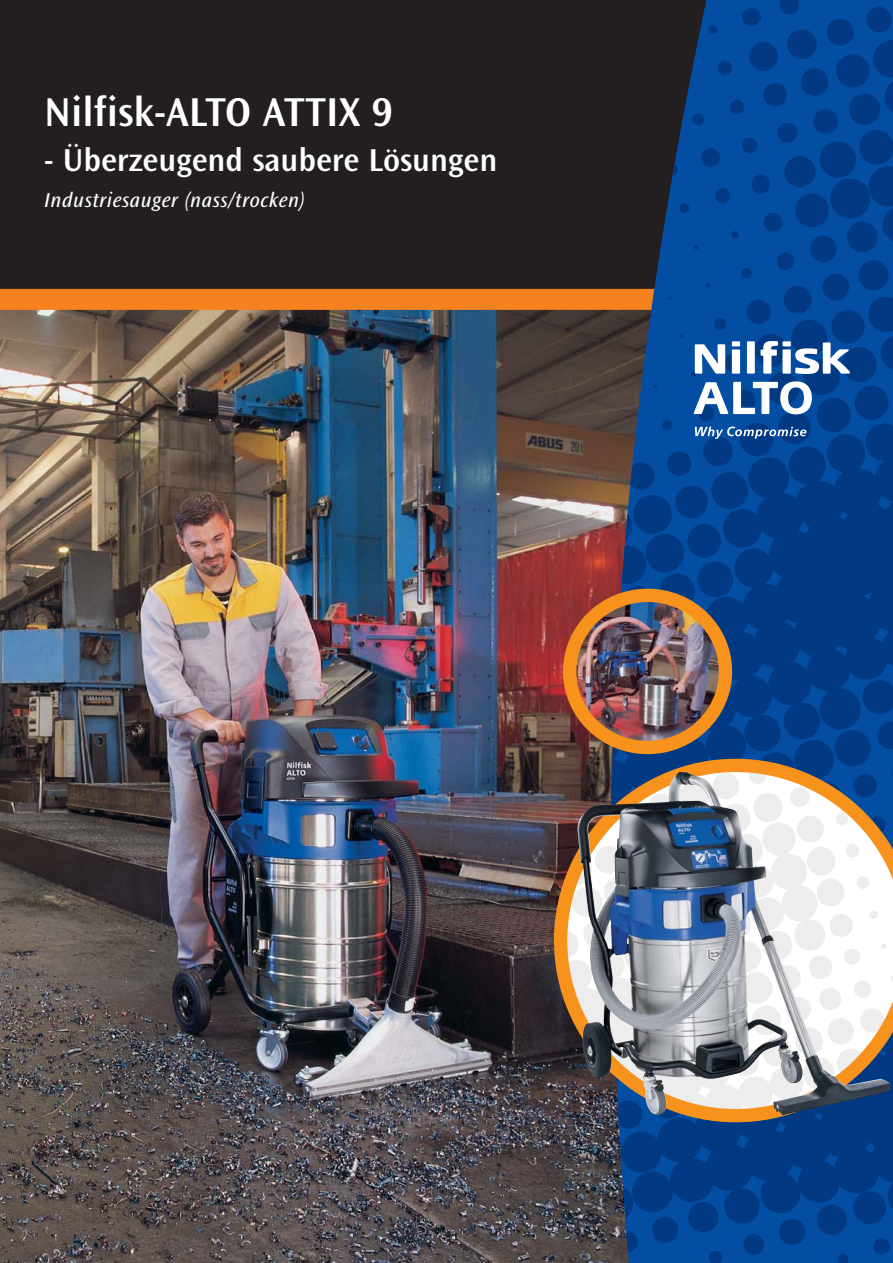
<style>
.page{position:relative;width:893px;height:1263px;background:#fff}
.page>*{position:absolute;margin:0;border:0;box-sizing:border-box;transform-origin:0 0}
.t1{font:600 42px "Ocean Sans Std";color:#fff}
.t2{font:600 33px "Ocean Sans Std";color:#fff}
.t3{font:italic 21px "Ocean Sans Std";letter-spacing:.025em;color:#fff}
</style>
<div class="page">
<img style="left:0;top:310px;width:611px;height:953px">
<div style="left:0;top:0;width:893px;height:289px;background:#231f20"></div>
<div style="left:0;top:289px;width:666px;height:21px;background:#f5821f"></div>
<svg style="left:611px;top:0;width:282px;height:1263px;background:#094083"></svg>
<div style="left:747px;top:341px;width:8px;height:33px;background:#fff"></div>
<svg style="left:695px;top:344px;width:30px;height:30px"></svg>
<div style="left:732px;top:349px;width:8px;height:25px;background:#fff"></div>
<div style="left:782px;top:349px;width:9px;height:25px;background:#fff"></div>
<div style="left:732px;top:341px;width:8px;height:5px;background:#fff"></div>
<div style="left:782px;top:341px;width:9px;height:5px;background:#fff"></div>
<svg style="left:760px;top:341px;width:18px;height:33px"></svg>
<svg style="left:795px;top:343px;width:55px;height:31px"></svg>
<svg style="left:693px;top:381px;width:119px;height:33px"></svg>
<svg style="left:695px;top:427px;width:111px;height:12px"></svg>
<img style="left:570px;top:596px;width:154px;height:149px">
<div style="left:563px;top:589px;width:169px;height:165px;border:13px solid #f7931d;border-radius:50%"></div>
<img style="left:554px;top:759px;width:339px;height:363px">
<img style="left:668px;top:772px;width:222px;height:343px">
<h1 class="t1" style="left:44px;top:91px;width:350px">Nilfisk-ALTO ATTIX 9</h1>
<h2 class="t2" style="left:44px;top:144px;width:455px">- Überzeugend saubere Lösungen</h2>
<p class="t3" style="left:44px;top:189px;width:262px">Industriesauger (nass/trocken)</p>
</div>
